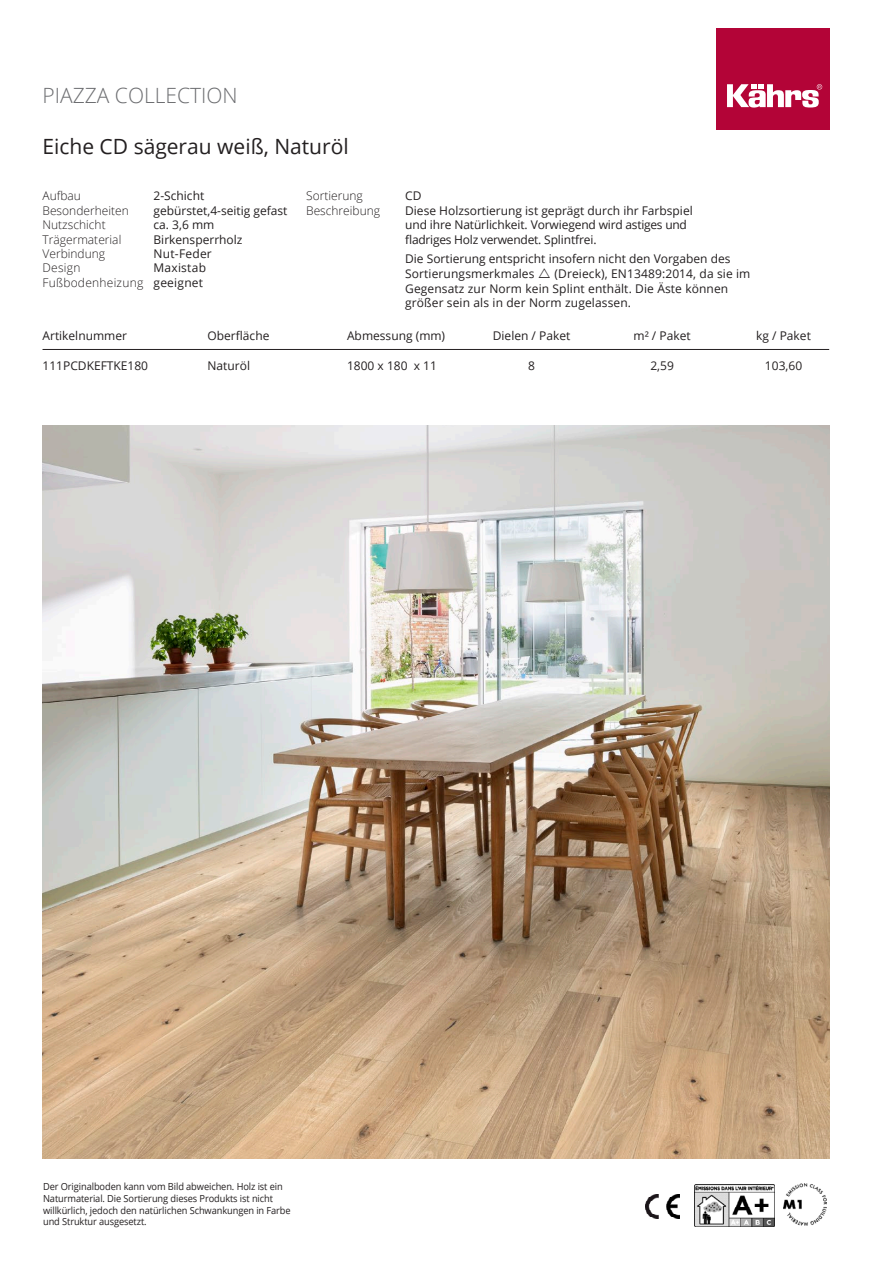
<style>
.page{position:relative;width:893px;height:1263px;background:#fff}
.page>*{position:absolute;margin:0;border:0;box-sizing:border-box;transform-origin:0 0}
.t1{font:21px "Open Sans";color:#231f20}
.t2{font:300 21px "Open Sans";color:#6c6d70}
.t3{font:12px/14.7px "Open Sans";color:#231f20}
.t4{font:300 12px "Open Sans";color:#231f20}
.t5{font:12px/14.4px "Open Sans";letter-spacing:.02em;color:#231f20;text-align:right}
.t6{font:9.75px/11.7px "Open Sans";letter-spacing:-.01em;color:#231f20;scale:.95 1}
.s1{font-weight:300}
</style>
<div class="page">
<hr style="left:43px;top:349px;width:786px;height:1px;background:#231f20">
<img style="left:646px;top:1194px;width:33px;height:25px">
<img style="left:695px;top:1185px;width:80px;height:42px">
<img style="left:784px;top:1183px;width:42px;height:42px">
<div style="left:716px;top:28px;width:113px;height:102px;background:#b30437"></div>
<svg style="left:727px;top:84px;width:95px;height:24px"></svg>
<img style="left:43px;top:425px;width:786px;height:734px">
<h1 class="t2" style="left:43px;top:81px;width:197px">PIAZZA COLLECTION</h1>
<h1 class="t1" style="left:43px;top:132px;width:308px">Eiche CD sägerau weiß, Naturöl</h1>
<p class="t4" style="left:43px;top:188px;width:40px">Aufbau</p>
<p class="t3" style="left:154px;top:188px;width:52px">2-Schicht</p>
<p class="t4" style="left:43px;top:202px;width:88px">Besonderheiten</p>
<p class="t3" style="left:154px;top:203px;width:135px">gebürstet,4-seitig gefast</p>
<p class="t4" style="left:43px;top:217px;width:65px">Nutzschicht</p>
<p class="t3" style="left:154px;top:217px;width:62px">ca. 3,6 mm</p>
<p class="t4" style="left:43px;top:231px;width:80px">Trägermaterial</p>
<p class="t3" style="left:154px;top:232px;width:90px">Birkensperrholz</p>
<p class="t4" style="left:43px;top:245px;width:64px">Verbindung</p>
<p class="t5" style="left:154px;top:246px;width:60px">Nut-Feder</p>
<p class="t4" style="left:43px;top:260px;width:39px">Design</p>
<p class="t4" style="left:306px;top:188px;width:58px">Sortierung</p>
<p class="t3" style="left:405px;top:188px;width:18px">CD</p>
<p class="t4" style="left:306px;top:202px;width:76px">Beschreibung</p>
<p class="t3" style="left:405px;top:203px;width:289px">Diese Holzsortierung ist geprägt durch ihr Farbspiel und ihre Natürlichkeit. Vorwiegend wird astiges und fladriges Holz verwendet. Splintfrei.</p>
<p class="t3" style="left:405px;top:251px;width:327px">Die Sortierung entspricht insofern nicht den Vorgaben des<br>Sortierungsmerkmales</p>
<p class="t5" style="left:43px;top:261px;width:165px">Maxistab<br><span class="s1">Fußbodenheizung</span> geeignet</p>
<p class="t3" style="left:405px;top:266px;width:347px;text-indent:149px">(Dreieck), EN13489:2014, da sie im<br>Gegensatz zur Norm kein Splint enthält. Die Äste können größer sein als in der Norm zugelassen.</p>
<p class="t3" style="left:43px;top:328px;width:86px">Artikelnummer</p>
<p class="t3" style="left:208px;top:328px;width:63px">Oberfläche</p>
<p class="t3" style="left:347px;top:328px;width:100px">Abmessung (mm)</p>
<p class="t3" style="left:493px;top:328px;width:79px">Dielen / Paket</p>
<p class="t3" style="left:633px;top:328px;width:59px">m² / Paket</p>
<p class="t3" style="left:756px;top:328px;width:56px">kg / Paket</p>
<p class="t3" style="left:43px;top:358px;width:107px">111PCDKEFTKE180</p>
<p class="t3" style="left:208px;top:358px;width:44px">Naturöl</p>
<p class="t3" style="left:347px;top:358px;width:91px">1800 x 180 x 11</p>
<p class="t3" style="left:528px;top:358px;width:8px">8</p>
<p class="t3" style="left:650px;top:358px;width:25px">2,59</p>
<p class="t3" style="left:765px;top:358px;width:39px">103,60</p>
<p class="t6" style="left:43px;top:1181px;width:262px">Der Originalboden kann vom Bild abweichen. Holz ist ein Naturmaterial. Die Sortierung dieses Produkts ist nicht willkürlich, jedoch den natürlichen Schwankungen in Farbe und Struktur ausgesetzt.</p>
</div>
